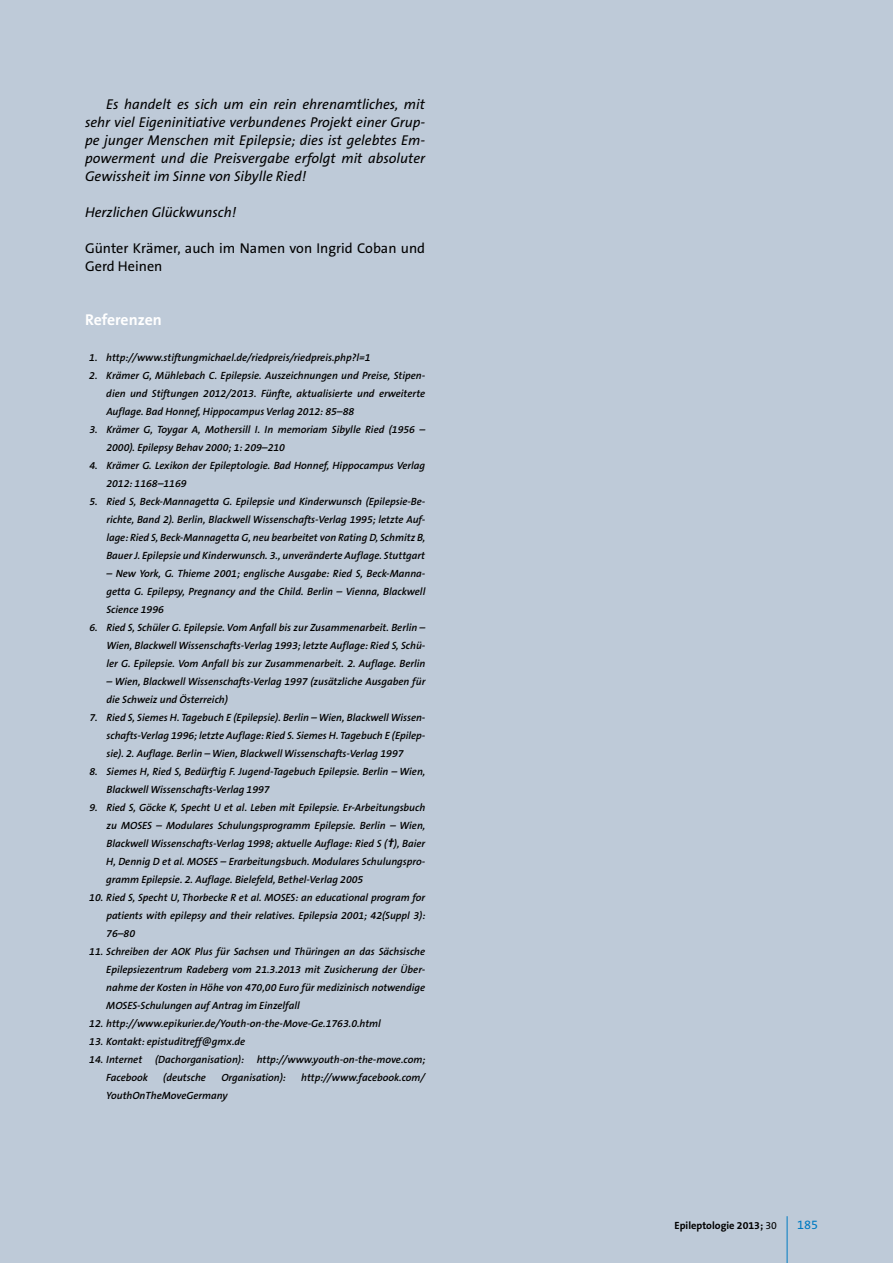
<style>
.page{position:relative;width:893px;height:1263px;background:#becad8}
.page>*{position:absolute;margin:0;border:0;box-sizing:border-box;transform-origin:0 0}
.t1{font:700 15.75px "The Sans B7";color:#fff}
.t2{font:italic 14.25px/18px "The Sans B5 Plain";color:#000;text-align:justify}
.t3{font:14.25px/18px "The Sans B5 Plain";color:#000}
.t4{font:12.75px "The Sans B5 Plain";color:#007bc2}
.t5{font:italic 600 10.5px/18px "The Sans B6";color:#000;text-align:justify}
.t6{font:700 10.5px "The Sans B7";color:#000}
.s1{font-size:15px}
.s2{font-family:"The Sans B5 Plain";font-weight:400}
</style>
<div class="page">
<hr style="left:787px;top:1216px;width:1px;height:47px;background:#007bc2">
<p class="t2" style="left:85px;top:96px;width:342px;text-indent:21px">Es handelt es sich um ein rein ehrenamtliches, mit sehr viel Eigeninitiative verbundenes Projekt einer Grup&shy;pe junger Menschen mit Epilepsie; dies ist gelebtes Em&shy;powerment und die Preisvergabe erfolgt mit absoluter Gewissheit im Sinne von Sibylle Ried!</p>
<h2 class="t2" style="left:85px;top:204px;width:153px">Herzlichen Glückwunsch!</h2>
<h2 class="t3" style="left:85px;top:240px;width:342px">Günter Krämer, auch im Namen von Ingrid Coban und<br>Gerd Heinen</h2>
<h1 class="t1" style="left:85px;top:312px;width:78px">Referenzen</h1>
<p class="t5" style="left:89px;top:349px;width:283px">1. http://www.stiftungmichael.de/riedpreis/riedpreis.php?l=1</p>
<p class="t5" style="left:106px;top:367px;width:320px;text-indent:-17px">2. Krämer G, Mühlebach C. Epilepsie. Auszeichnungen und Preise, Stipen&shy;dien und Stiftungen 2012/2013. Fünfte, aktualisierte und erweiterte Auflage. Bad Honnef, Hippocampus Verlag 2012: 85–88</p>
<p class="t5" style="left:106px;top:421px;width:320px;text-indent:-17px">3. Krämer G, Toygar A, Mothersill I. In memoriam Sibylle Ried (1956 –<br>2000). Epilepsy Behav 2000; 1: 209–210</p>
<p class="t5" style="left:106px;top:457px;width:320px;text-indent:-17px">4. Krämer G. Lexikon der Epileptologie. Bad Honnef, Hippocampus Verlag<br>2012: 1168–1169</p>
<p class="t5" style="left:106px;top:493px;width:320px;text-indent:-17px">5. Ried S, Beck-Mannagetta G. Epilepsie und Kinderwunsch (Epilepsie-Be&shy;richte, Band 2). Berlin, Blackwell Wissenschafts-Verlag 1995; letzte Auf&shy;lage: Ried S, Beck-Mannagetta G, neu bearbeitet von Rating D, Schmitz B, Bauer J. Epilepsie und Kinderwunsch. 3., unveränderte Auflage. Stuttgart</p>
<p class="t5" style="left:106px;top:565px;width:320px">– New York, G. Thieme 2001; englische Ausgabe: Ried S, Beck-Manna&shy;getta G. Epilepsy, Pregnancy and the Child. Berlin – Vienna, Blackwell Science 1996</p>
<p class="t5" style="left:106px;top:619px;width:320px;text-indent:-17px">6. Ried S, Schüler G. Epilepsie. Vom Anfall bis zur Zusammenarbeit. Berlin – Wien, Blackwell Wissenschafts-Verlag 1993; letzte Auflage: Ried S, Schü&shy;ler G. Epilepsie. Vom Anfall bis zur Zusammenarbeit. 2. Auflage. Berlin</p>
<p class="t5" style="left:107px;top:673px;width:320px">– Wien, Blackwell Wissenschafts-Verlag 1997 (zusätzliche Ausgaben für die Schweiz und Österreich)</p>
<p class="t5" style="left:106px;top:709px;width:320px;text-indent:-17px">7. Ried S, Siemes H. Tagebuch E (Epilepsie). Berlin – Wien, Blackwell Wissen&shy;schafts-Verlag 1996; letzte Auflage: Ried S. Siemes H. Tagebuch E (Epilep&shy;sie). 2. Auflage. Berlin – Wien, Blackwell Wissenschafts-Verlag 1997</p>
<p class="t5" style="left:106px;top:763px;width:320px;text-indent:-17px">8. Siemes H, Ried S, Bedürftig F. Jugend-Tagebuch Epilepsie. Berlin – Wien,<br>Blackwell Wissenschafts-Verlag 1997</p>
<p class="t5" style="left:106px;top:799px;width:321px;text-indent:-17px">9. Ried S, Göcke K, Specht U et al. Leben mit Epilepsie. Er-Arbeitungsbuch zu MOSES – Modulares Schulungsprogramm Epilepsie. Berlin – Wien, Blackwell Wissenschafts-Verlag 1998; aktuelle Auflage: Ried S (<span class="s1">†</span>), Baier H, Dennig D et al. MOSES – Erarbeitungsbuch. Modulares Schulungspro&shy;gramm Epilepsie. 2. Auflage. Bielefeld, Bethel-Verlag 2005</p>
<p class="t5" style="left:106px;top:889px;width:321px;text-indent:-17px">10. Ried S, Specht U, Thorbecke R et al. MOSES: an educational program for patients with epilepsy and their relatives. Epilepsia 2001; 42(Suppl 3):<br>76–80</p>
<p class="t5" style="left:106px;top:943px;width:320px;text-indent:-17px">11. Schreiben der AOK Plus für Sachsen und Thüringen an das Sächsische Epilepsiezentrum Radeberg vom 21.3.2013 mit Zusicherung der Über&shy;nahme der Kosten in Höhe von 470,00 Euro für medizinisch notwendige MOSES-Schulungen auf Antrag im Einzelfall</p>
<p class="t5" style="left:89px;top:1015px;width:293px">12. http://www.epikurier.de/Youth-on-the-Move-Ge.1763.0.html</p>
<p class="t5" style="left:89px;top:1033px;width:157px">13. Kontakt: epistuditreff@gmx.de</p>
<p class="t5" style="left:106px;top:1051px;width:321px;text-indent:-17px">14. Internet (Dachorganisation): http://www.youth-on-the-move.com;<br>Facebook</p>
<p class="t5" style="left:163px;top:1069px;width:44px">(deutsche</p>
<p class="t5" style="left:221px;top:1069px;width:66px">Organisation):</p>
<p class="t5" style="left:301px;top:1069px;width:125px">http://www.facebook.com/</p>
<p class="t5" style="left:106px;top:1087px;width:123px">YouthOnTheMoveGermany</p>
<p class="t6" style="left:674px;top:1220px;width:104px">Epileptologie 2013; <span class="s2">30</span></p>
<p class="t4" style="left:797px;top:1218px;width:23px">185</p>
</div>
